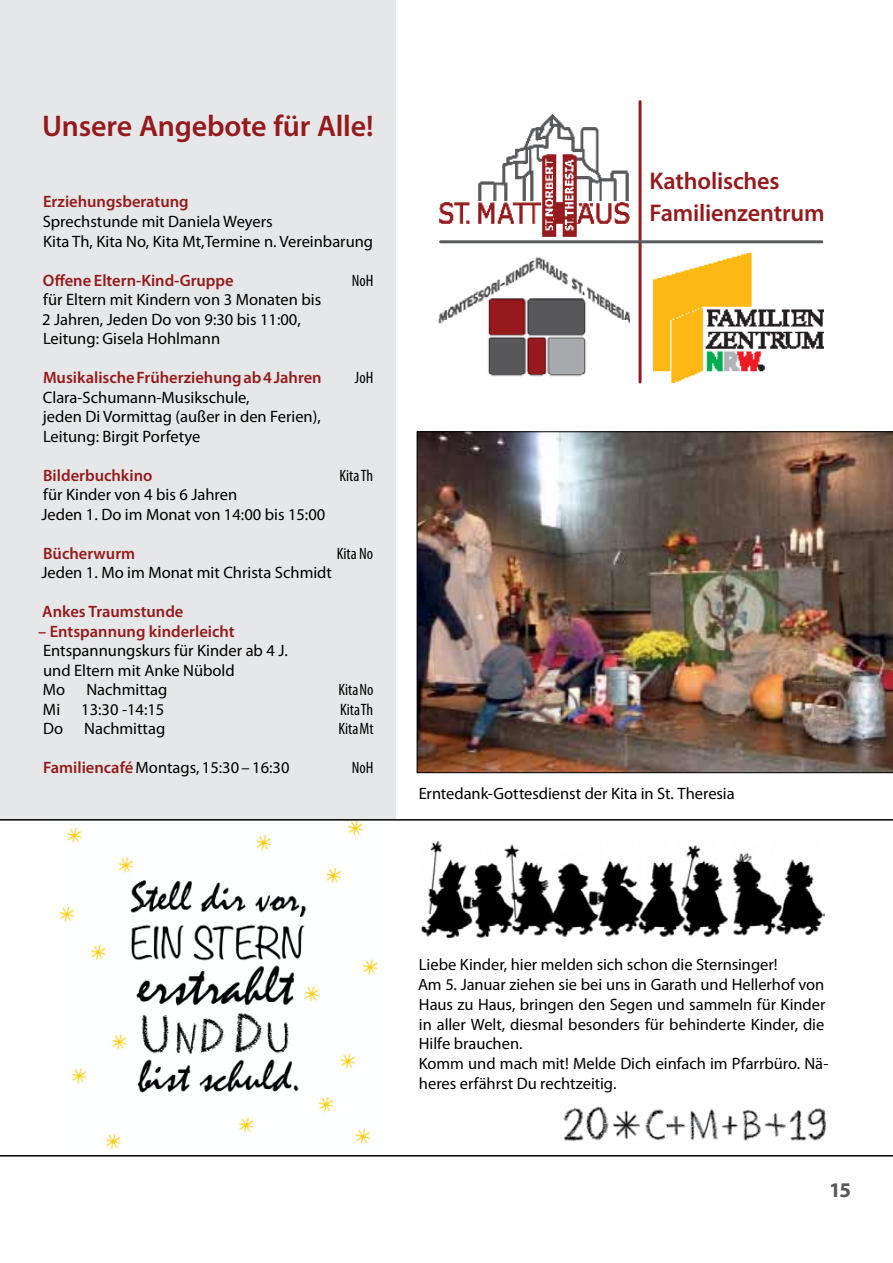
<style>
.page{position:relative;width:893px;height:1263px;background:#fff}
.page>*{position:absolute;margin:0;border:0;box-sizing:border-box;transform-origin:0 0}
.t1{font:600 30px "Myriad Pro";letter-spacing:-.01em;color:#951a1d}
.t2{font:600 24.15px/32.2px "Myriad Pro";letter-spacing:-.01em;color:#951a1d}
.t3{font:700 21px "Myriad Pro";color:#58595b}
.t4{font:16.5px/19.5px "Myriad Pro";color:#000}
.t5{font:600 16.5px "Myriad Pro";color:#951a1d}
.t6{font:condensed 16.5px "Myriad Pro";color:#000}
.s1{font-weight:600;color:#951a1d}
</style>
<div class="page">
<img style="left:653px;top:254px;width:170px;height:129px">
<img style="left:439px;top:115px;width:190px;height:122px">
<hr style="left:639px;top:102px;width:3px;height:280px;background:#951a1d">
<img style="left:438px;top:257px;width:191px;height:120px">
<hr style="left:440px;top:240px;width:382px;height:3px;background:#5a5b5d">
<div style="left:0;top:0;width:395px;height:820px;background:#e6e7e8"></div>
<img style="left:417px;top:431px;width:476px;height:342px">
<img style="left:53px;top:820px;width:332px;height:329px">
<img style="left:563px;top:1106px;width:264px;height:35px">
<img style="left:421px;top:841px;width:404px;height:98px">
<hr style="left:0;top:819px;width:893px;height:1px;background:#000">
<hr style="left:0;top:1155px;width:893px;height:1px;background:#000">
<h1 class="t1" style="left:42px;top:107px;width:333px">Unsere Angebote für Alle!</h1>
<p class="t5" style="left:43px;top:191px;width:147px">Erziehungsberatung</p>
<p class="t4" style="left:43px;top:211px;width:332px">Sprechstunde mit Daniela Weyers<br>Kita Th, Kita No, Kita Mt,Termine n. Vereinbarung</p>
<p class="t5" style="left:43px;top:269px;width:192px">Offene Eltern-Kind-Gruppe</p>
<p class="t6" style="left:352px;top:270px;width:23px">NoH</p>
<p class="t4" style="left:42px;top:289px;width:281px">für Eltern mit Kindern von 3 Monaten bis<br>2 Jahren, Jeden Do von 9:30 bis 11:00,<br>Leitung: Gisela Hohlmann</p>
<p class="t5" style="left:43px;top:367px;width:280px">Musikalische Früherziehung ab 4 Jahren</p>
<p class="t6" style="left:355px;top:368px;width:20px">JoH</p>
<p class="t4" style="left:43px;top:387px;width:280px">Clara-Schumann-Musikschule,<br>jeden Di Vormittag (außer in den Ferien),<br>Leitung: Birgit Porfetye</p>
<p class="t5" style="left:43px;top:464px;width:111px">Bilderbuchkino</p>
<p class="t6" style="left:339px;top:465px;width:35px">Kita Th</p>
<p class="t4" style="left:41px;top:484px;width:285px">für Kinder von 4 bis 6 Jahren<br>Jeden 1. Do im Monat von 14:00 bis 15:00</p>
<p class="t5" style="left:43px;top:542px;width:94px">Bücherwurm</p>
<p class="t6" style="left:337px;top:543px;width:38px">Kita No</p>
<p class="t4" style="left:41px;top:562px;width:292px">Jeden 1. Mo im Monat mit Christa Schmidt</p>
<p class="t5" style="left:42px;top:601px;width:143px">Ankes Traumstunde</p>
<p class="t5" style="left:38px;top:621px;width:198px">– Entspannung kinderleicht</p>
<p class="t4" style="left:43px;top:640px;width:246px">Entspannungskurs für Kinder ab 4 J. und Eltern mit Anke Nübold<br>Mo</p>
<p class="t4" style="left:86px;top:680px;width:83px">Nachmittag</p>
<p class="t6" style="left:338px;top:680px;width:37px">Kita No</p>
<p class="t4" style="left:43px;top:699px;width:19px">Mi</p>
<p class="t4" style="left:81px;top:699px;width:85px">13:30 -14:15</p>
<p class="t6" style="left:340px;top:699px;width:34px">Kita Th</p>
<p class="t4" style="left:43px;top:719px;width:22px">Do</p>
<p class="t4" style="left:84px;top:719px;width:83px">Nachmittag</p>
<p class="t6" style="left:338px;top:719px;width:37px">Kita Mt</p>
<p class="t4" style="left:43px;top:758px;width:248px"><span class="s1">Familiencafé</span> Montags, 15:30 – 16:30</p>
<p class="t6" style="left:352px;top:758px;width:23px">NoH</p>
<h2 class="t2" style="left:650px;top:164px;width:176px">Katholisches<br>Familienzentrum</h2>
<p class="t4" style="left:419px;top:783px;width:317px">Erntedank-Gottesdienst der Kita in St. Theresia</p>
<p class="t4" style="left:418px;top:954px;width:412px">Liebe Kinder, hier melden sich schon die Sternsinger!<br>Am 5. Januar ziehen sie bei uns in Garath und Hellerhof von Haus zu Haus, bringen den Segen und sammeln für Kinder in aller Welt, diesmal besonders für behinderte Kinder, die Hilfe brauchen.<br>Komm und mach mit! Melde Dich einfach im Pfarrbüro. Nä&shy;heres erfährst Du rechtzeitig.</p>
<p class="t3" style="left:829px;top:1176px;width:23px">15</p>
</div>
